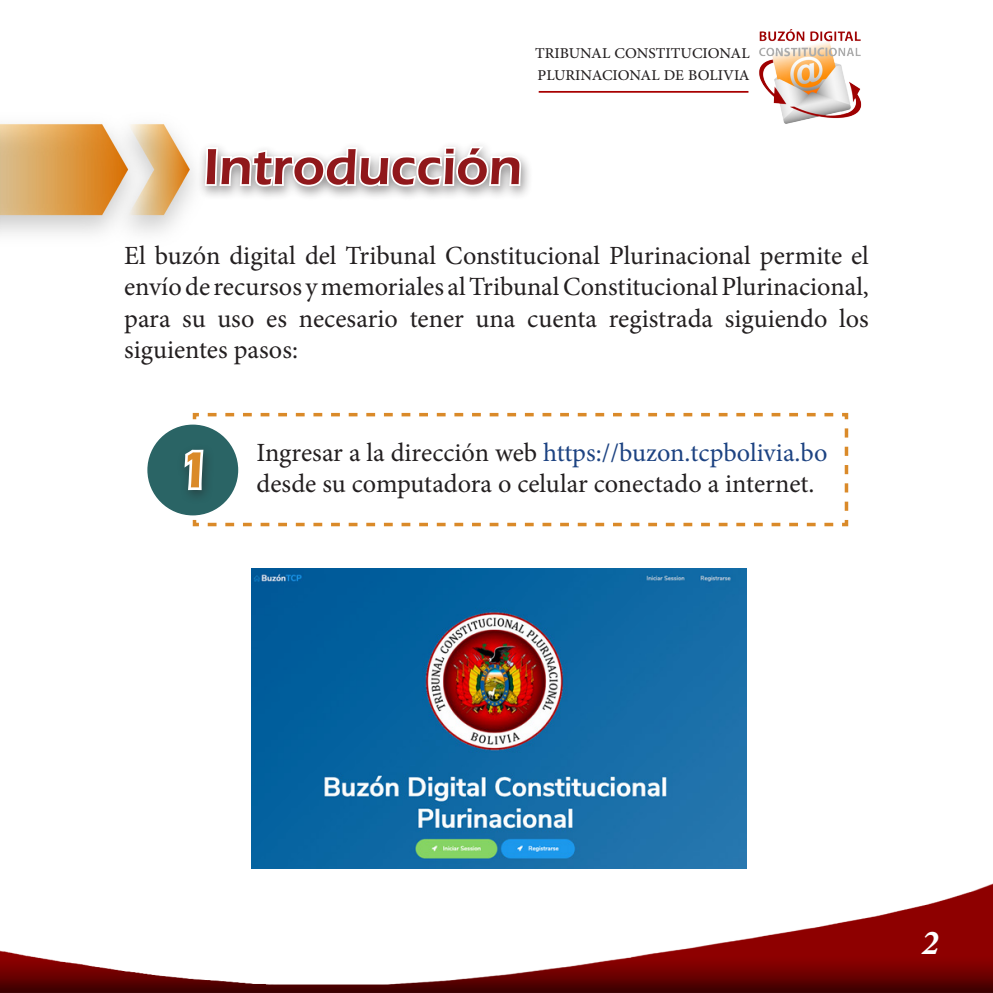
<style>
.page{position:relative;width:993px;height:993px;background:#fff}
.page>*{position:absolute;margin:0;border:0;box-sizing:border-box;transform-origin:0 0}
.t1{font:600 52.5px "Eras ITC";color:#90181b}
.t2{font:600 52.5px "Eras ITC";color:#da8a29}
.t3{font:italic 700 35px "Minion Pro";color:#fff}
.t4{font:26.25px/31.5px "Minion Pro";color:#231f20;text-align:justify}
.t5{font:21px/22.8px "Adobe Arabic";color:#231f20}
.s1{color:#1d4382}
</style>
<div class="page">
<img style="left:748px;top:29px;width:114px;height:95px">
<hr style="left:538px;top:91px;width:210px;height:2px;background:#a80000">
<img style="left:0;top:884px;width:992px;height:108px">
<img style="left:0;top:123px;width:195px;height:111px">
<div style="left:197px;top:141px;width:337px;height:60px;background:#231f20;opacity:.5"></div>
<svg style="left:203px;top:141px;width:319px;height:48px"></svg>
<div style="left:146px;top:423px;width:93px;height:93px;background:#2a6465;border-radius:50%"></div>
<svg style="left:182px;top:412px;width:652px;height:175px"></svg>
<img style="left:251px;top:568px;width:494px;height:300px">
<p class="t5" style="left:535px;top:39px;width:216px">TRIBUNAL CONSTITUCIONAL<br>PLURINACIONAL DE BOLIVIA</p>
<p class="t1" style="left:203px;top:137px;width:320px">Introducción</p>
<p class="t4" style="left:124px;top:239px;width:746px">El buzón digital del Tribunal Constitucional Plurinacional permite el envío de recursos y memoriales al Tribunal Constitucional Plurinacional, para su uso es necesario tener una cuenta registrada siguiendo los siguientes pasos:</p>
<p class="t2" style="left:178px;top:440px;width:34px">1</p>
<p class="t4" style="left:256px;top:436px;width:572px">Ingresar a la dirección web <span class="s1">https://buzon.tcpbolivia.bo </span>desde su computadora o celular conectado a internet.</p>
<h2 class="t3" style="left:921px;top:917px;width:19px">2</h2>
</div>
